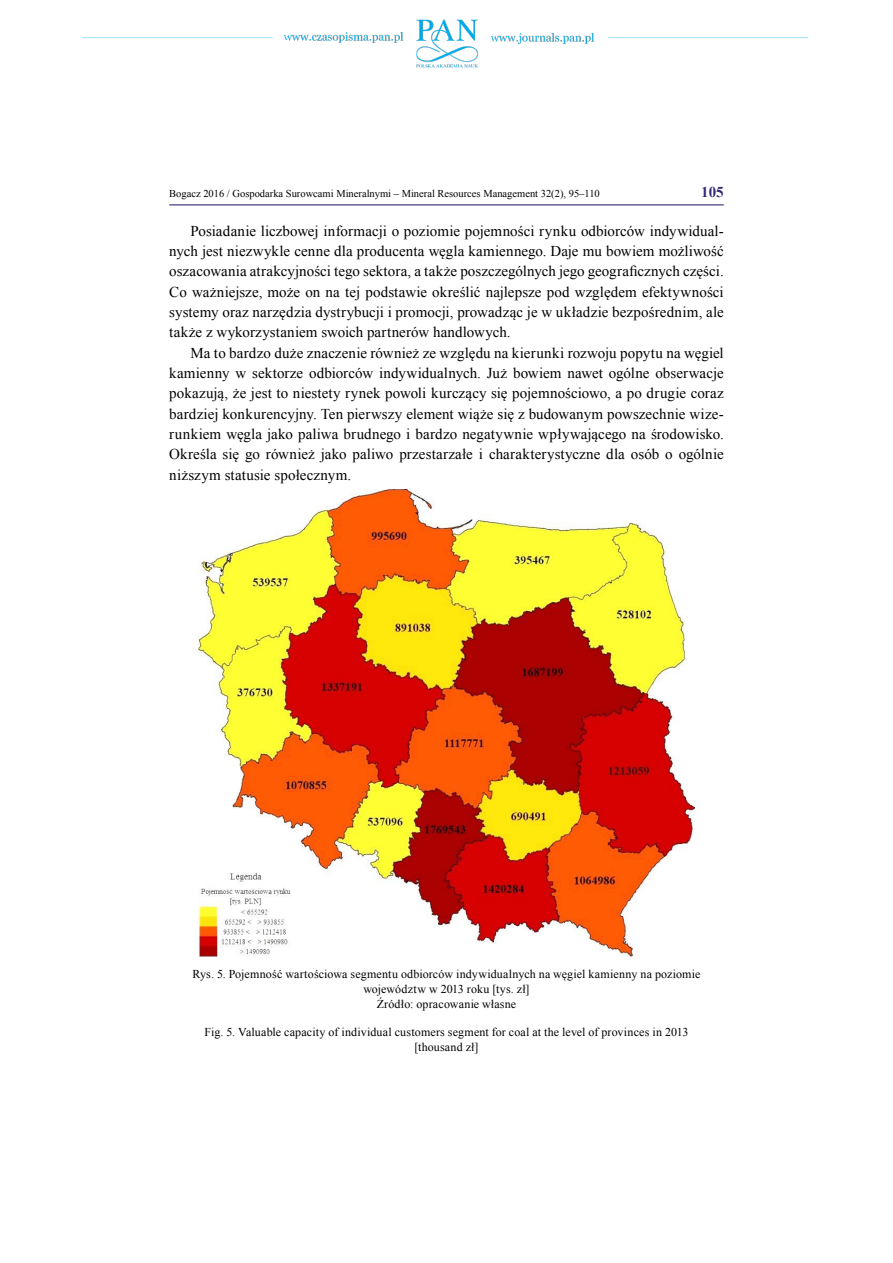
<style>
.page{position:relative;width:893px;height:1263px;background:#fff}
.page>*{position:absolute;margin:0;border:0;box-sizing:border-box;transform-origin:0 0}
.t1{font:15px/20.2px "Times New Roman";letter-spacing:.01em;color:#000;text-align:justify}
.t2{font:700 15px "Times New Roman";color:#362978}
.t3{font:12px/15px "Times New Roman";letter-spacing:.015em;color:#000;text-align:center}
.t4{font:10.5px "Times New Roman";color:#000}
</style>
<div class="page">
<img style="left:82px;top:19px;width:727px;height:49px">
<hr style="left:169px;top:204px;width:555px;height:1px;background:#362978">
<img style="left:199px;top:489px;width:495px;height:468px">
<p class="t4" style="left:169px;top:186px;width:432px">Bogacz 2016 / Gospodarka Surowcami Mineralnymi – Mineral Resources Management 32(2), 95–110</p>
<p class="t2" style="left:701px;top:182px;width:24px">105</p>
<p class="t1" style="left:169px;top:220px;width:556px;text-indent:21px">Posiadanie liczbowej informacji o poziomie pojemności rynku odbiorców indywidual&shy;nych jest niezwykle cenne dla producenta węgla kamiennego. Daje mu bowiem możliwość oszacowania atrakcyjności tego sektora, a także poszczególnych jego geograficznych części.<br>Co ważniejsze, może on na tej podstawie określić najlepsze pod względem efektywności systemy oraz narzędzia dystrybucji i promocji, prowadząc je w układzie bezpośrednim, ale także z wykorzystaniem swoich partnerów handlowych.</p>
<p class="t1" style="left:169px;top:342px;width:556px;text-indent:21px">Ma to bardzo duże znaczenie również ze względu na kierunki rozwoju popytu na węgiel kamienny w sektorze odbiorców indywidualnych. Już bowiem nawet ogólne obserwacje pokazują, że jest to niestety rynek powoli kurczący się pojemnościowo, a po drugie coraz bardziej konkurencyjny. Ten pierwszy element wiąże się z budowanym powszechnie wize&shy;runkiem węgla jako paliwa brudnego i bardzo negatywnie wpływającego na środowisko.<br>Określa się go również jako paliwo przestarzałe i charakterystyczne dla osób o ogólnie niższym statusie społecznym.</p>
<p class="t3" style="left:192px;top:966px;width:510px">Rys. 5. Pojemność wartościowa segmentu odbiorców indywidualnych na węgiel kamienny na poziomie województw w 2013 roku [tys. zł]<br>Źródło: opracowanie własne</p>
<p class="t3" style="left:205px;top:1024px;width:485px">Fig. 5. Valuable capacity of individual customers segment for coal at the level of provinces in 2013 [thousand zł]</p>
</div>
